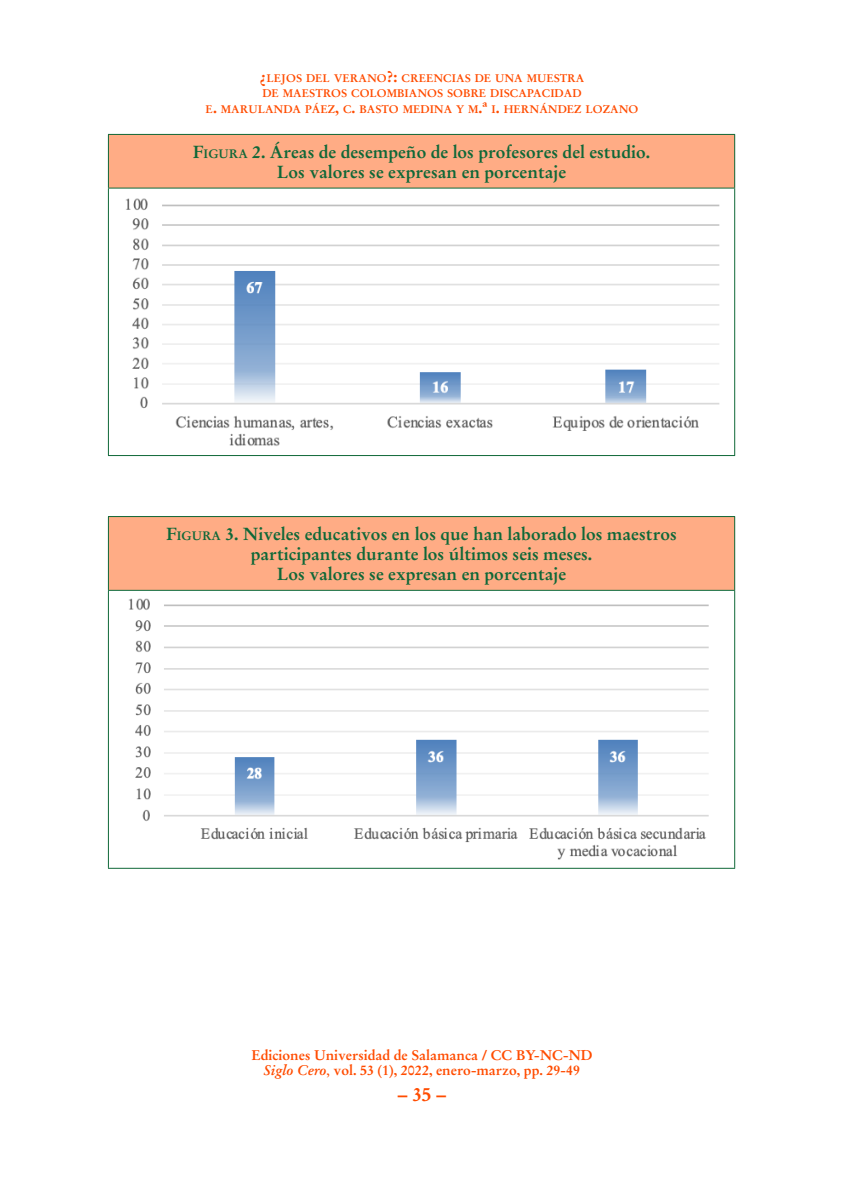
<style>
.page{position:relative;width:844px;height:1191px;background:#fff}
.page>*{position:absolute;margin:0;border:0;box-sizing:border-box;transform-origin:0 0}
.t1{font:700 19.25px "Stempel Garamond";color:#ff4c00}
.TEX_de_párrafo_N_par{font:700 17.5px/20.1px "Stempel Garamond";color:#0f6838;text-align:center}
.t2{font:700 14px/15.8px "Stempel Garamond";color:#ff4c00;text-align:center}
.t3{font:700 11.03px/15.8px "Stempel Garamond";color:#ff4c00;text-align:center}
.s1{font-size:15.75px}
.s2{font-style:inherit}
.s3{font-size:12.25px}
.s4{font-style:italic}
.s5{font-weight:400}
</style>
<div class="page">
<div style="left:108px;top:134px;width:626px;height:54px;background:#ffac85"></div>
<hr style="left:108px;top:134px;width:627px;height:1px;background:#0f6838">
<hr style="left:108px;top:135px;width:1px;height:53px;background:#0f6838">
<hr style="left:734px;top:135px;width:1px;height:53px;background:#0f6838">
<hr style="left:108px;top:188px;width:627px;height:1px;background:#0f6838">
<hr style="left:108px;top:188px;width:1px;height:267px;background:#0f6838">
<hr style="left:734px;top:188px;width:1px;height:267px;background:#0f6838">
<hr style="left:108px;top:455px;width:627px;height:1px;background:#0f6838">
<img style="left:126px;top:198px;width:594px;height:248px">
<div style="left:108px;top:516px;width:626px;height:74px;background:#ffac85"></div>
<hr style="left:108px;top:516px;width:627px;height:1px;background:#0f6838">
<hr style="left:108px;top:517px;width:1px;height:73px;background:#0f6838">
<hr style="left:734px;top:517px;width:1px;height:73px;background:#0f6838">
<hr style="left:108px;top:590px;width:627px;height:1px;background:#0f6838">
<hr style="left:108px;top:591px;width:1px;height:277px;background:#0f6838">
<hr style="left:734px;top:591px;width:1px;height:277px;background:#0f6838">
<hr style="left:108px;top:868px;width:627px;height:1px;background:#0f6838">
<img style="left:129px;top:598px;width:580px;height:262px">
<p class="t3" style="left:205px;top:70px;width:434px"><span class="s1">¿</span>LEJOS DEL VERANO<span class="s1">?:</span> CREENCIAS DE UNA MUESTRA<br>DE MAESTROS COLOMBIANOS SOBRE DISCAPACIDAD<br>E<span class="s1">.</span> MARULANDA PÁEZ<span class="s1">,</span> C<span class="s1">.</span> BASTO MEDINA Y M<span class="s1">.ª</span> I<span class="s1">.</span> HERNÁNDEZ LOZANO</p>
<p class="TEX_de_párrafo_N_par" style="left:193px;top:142px;width:458px"><span class="s2">F</span><span class="s3">IGURA</span> 2. Áreas de desempeño de los profesores del estudio.<br>Los valores se expresan en porcentaje</p>
<p class="TEX_de_párrafo_N_par" style="left:166px;top:524px;width:512px"><span class="s2">F</span><span class="s3">IGURA</span> 3. Niveles educativos en los que han laborado los maestros participantes durante los últimos seis meses.<br>Los valores se expresan en porcentaje</p>
<p class="t2" style="left:251px;top:1046px;width:342px">Ediciones Universidad de Salamanca / CC BY-NC-ND<br><span class="s4">Siglo Cero</span><span class="s5">,</span> vol. 53 (1), 2022, enero-marzo, pp. 29-49</p>
<p class="t1" style="left:398px;top:1082px;width:50px">– 35 –</p>
</div>
